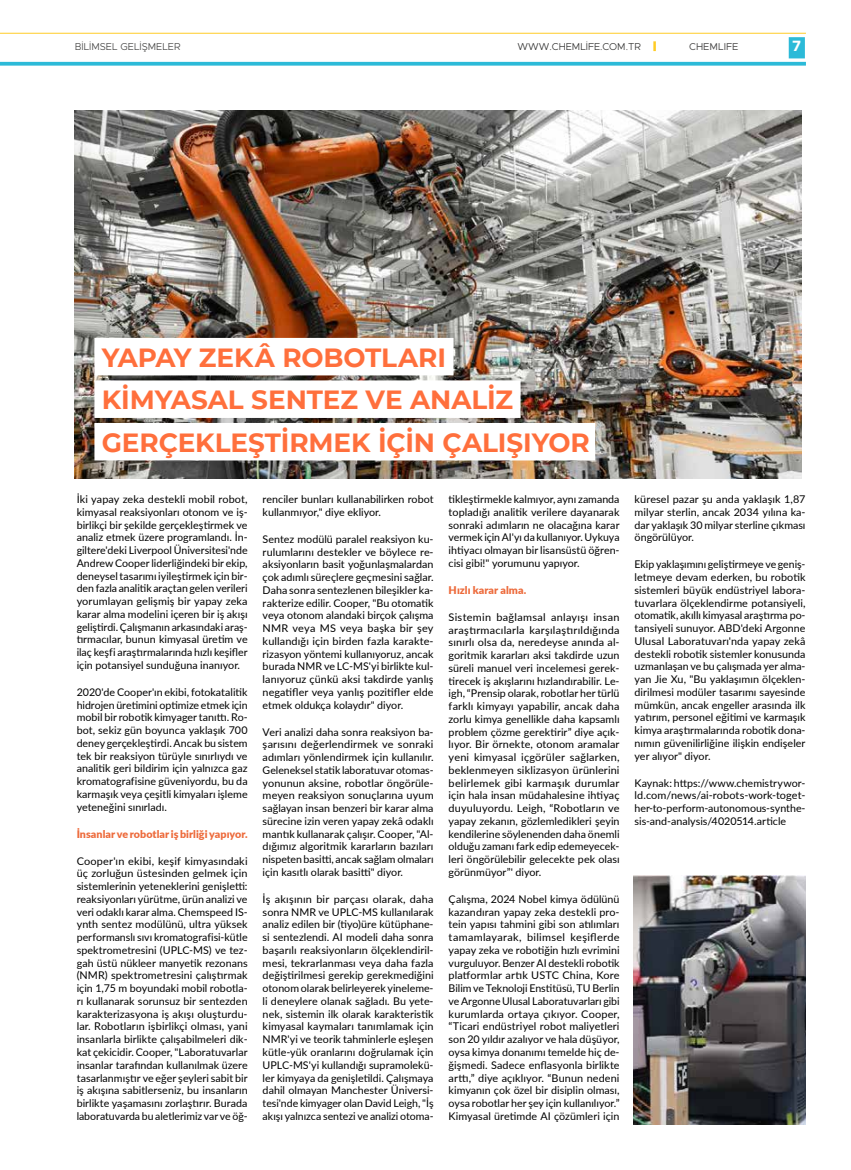
<style>
.page{position:relative;width:851px;height:1170px;background:#fff}
.page>*{position:absolute;margin:0;border:0;box-sizing:border-box;transform-origin:0 0}
.t1{font:700 26.25px/42.5px "Montserrat";color:#ff6f3c}
.t2{font:700 15px "Metropolis";color:#fff}
.t3{font:10.62px/12.8px "Lato";color:#000;text-align:justify}
.t4{font:900 10.62px "Lato";letter-spacing:.005em;color:#ed6b3c}
.t5{font:300 10px "Metropolis";color:#282827}
.t6{font:300 10px "Metropolis";color:#3c3c3b}
.t7{font:10px "Metropolis";color:#494848}
</style>
<div class="page">
<img style="left:74px;top:111px;width:727px;height:367px">
<img style="left:633px;top:875px;width:172px;height:249px">
<div style="left:94px;top:338px;width:359px;height:37px;background:#fff"></div>
<div style="left:94px;top:380px;width:426px;height:38px;background:#fff"></div>
<div style="left:94px;top:423px;width:501px;height:37px;background:#fff"></div>
<div style="left:788px;top:37px;width:16px;height:21px;background:#2cbad8"></div>
<hr style="left:0;top:33px;width:805px;height:1px;background:#ffcc26">
<svg style="left:0;top:62px;width:805px;height:4px;background:#3fc0db"></svg>
<svg style="left:653px;top:41px;width:2px;height:10px"></svg>
<p class="t6" style="left:75px;top:41px;width:107px">BILIMSEL GELIŞMELER</p>
<p class="t5" style="left:517px;top:41px;width:125px">WWW.CHEMLIFE.COM.TR</p>
<p class="t7" style="left:689px;top:40px;width:51px">CHEMLIFE</p>
<h2 class="t2" style="left:792px;top:37px;width:11px">7</h2>
<h1 class="t1" style="left:102px;top:335px;width:489px">YAPAY ZEKÂ ROBOTLARI<br>KIMYASAL SENTEZ VE ANALIZ<br>GERÇEKLEŞTIRMEK İÇIN ÇALIŞIYOR</h1>
<p class="t3" style="left:77px;top:492px;width:172px">İki yapay zeka destekli mobil robot, kimyasal reaksiyonları otonom ve iş&shy;birlikçi bir şekilde gerçekleştirmek ve analiz etmek üzere programlandı. İn&shy;giltere'deki Liverpool Üniversitesi'nde Andrew Cooper liderliğindeki bir ekip, deneysel tasarımı iyileştirmek için bir&shy;den fazla analitik araçtan gelen verileri yorumlayan gelişmiş bir yapay zeka karar alma modelini içeren bir iş akışı geliştirdi. Çalışmanın arkasındaki araş&shy;tırmacılar, bunun kimyasal üretim ve ilaç keşfi araştırmalarında hızlı keşifler için potansiyel sunduğuna inanıyor.</p>
<p class="t3" style="left:77px;top:685px;width:172px">2020'de Cooper'ın ekibi, fotokatalitik hidrojen üretimini optimize etmek için mobil bir robotik kimyager tanıttı. Ro&shy;bot, sekiz gün boyunca yaklaşık 700 deney gerçekleştirdi. Ancak bu sistem tek bir reaksiyon türüyle sınırlıydı ve analitik geri bildirim için yalnızca gaz kromatografisine güveniyordu, bu da karmaşık veya çeşitli kimyaları işleme yeteneğini sınırladı.</p>
<p class="t4" style="left:77px;top:825px;width:172px">İnsanlar ve robotlar iş birliği yapıyor.</p>
<p class="t3" style="left:77px;top:853px;width:172px">Cooper'ın ekibi, keşif kimyasındaki üç zorluğun üstesinden gelmek için sistemlerinin yeteneklerini genişletti: reaksiyonları yürütme, ürün analizi ve veri odaklı karar alma. Chemspeed IS&shy;ynth sentez modülünü, ultra yüksek performanslı sıvı kromatografisi-kütle spektrometresini (UPLC-MS) ve tez&shy;gah üstü nükleer manyetik rezonans (NMR) spektrometresini çalıştırmak için 1,75 m boyundaki mobil robotla&shy;rı kullanarak sorunsuz bir sentezden karakterizasyona iş akışı oluşturdu&shy;lar. Robotların işbirlikçi olması, yani insanlarla birlikte çalışabilmeleri dik&shy;kat çekicidir. Cooper, "Laboratuvarlar insanlar tarafından kullanılmak üzere tasarlanmıştır ve eğer şeyleri sabit bir iş akışına sabitlerseniz, bu insanların birlikte yaşamasını zorlaştırır. Burada laboratuvarda bu aletlerimiz var ve öğ-</p>
<p class="t3" style="left:262px;top:492px;width:172px">renciler bunları kullanabilirken robot kullanmıyor," diye ekliyor.</p>
<p class="t3" style="left:262px;top:532px;width:172px">Sentez modülü paralel reaksiyon ku&shy;rulumlarını destekler ve böylece re&shy;aksiyonların basit yoğunlaşmalardan çok adımlı süreçlere geçmesini sağlar.<br>Daha sonra sentezlenen bileşikler ka&shy;rakterize edilir. Cooper, "Bu otomatik veya otonom alandaki birçok çalışma NMR veya MS veya başka bir şey kullandığı için birden fazla karakte&shy;rizasyon yöntemi kullanıyoruz, ancak burada NMR ve LC-MS'yi birlikte kul&shy;lanıyoruz çünkü aksi takdirde yanlış negatifler veya yanlış pozitifler elde etmek oldukça kolaydır" diyor.</p>
<p class="t3" style="left:262px;top:725px;width:172px">Veri analizi daha sonra reaksiyon ba&shy;şarısını değerlendirmek ve sonraki adımları yönlendirmek için kullanılır.<br>Geleneksel statik laboratuvar otomas&shy;yonunun aksine, robotlar öngörüle&shy;meyen reaksiyon sonuçlarına uyum sağlayan insan benzeri bir karar alma sürecine izin veren yapay zekâ odaklı mantık kullanarak çalışır. Cooper, "Al&shy;dığımız algoritmik kararların bazıları nispeten basitti, ancak sağlam olmaları için kasıtlı olarak basitti" diyor.</p>
<p class="t3" style="left:262px;top:892px;width:172px">İş akışının bir parçası olarak, daha sonra NMR ve UPLC-MS kullanılarak analiz edilen bir (tiyo)üre kütüphane&shy;si sentezlendi. AI modeli daha sonra başarılı reaksiyonların ölçeklendiril&shy;mesi, tekrarlanması veya daha fazla değiştirilmesi gerekip gerekmediğini otonom olarak belirleyerek yineleme&shy;li deneylere olanak sağladı. Bu yete&shy;nek, sistemin ilk olarak karakteristik kimyasal kaymaları tanımlamak için NMR'yi ve teorik tahminlerle eşleşen kütle-yük oranlarını doğrulamak için UPLC-MS'yi kullandığı supramolekü&shy;ler kimyaya da genişletildi. Çalışmaya dahil olmayan Manchester Üniversi&shy;tesi'nde kimyager olan David Leigh, "İş akışı yalnızca sentezi ve analizi otoma-</p>
<p class="t3" style="left:448px;top:492px;width:172px">tikleştirmekle kalmıyor, aynı zamanda topladığı analitik verilere dayanarak sonraki adımların ne olacağına karar vermek için AI'yı da kullanıyor. Uykuya ihtiyacı olmayan bir lisansüstü öğren&shy;cisi gibi!" yorumunu yapıyor.</p>
<p class="t4" style="left:448px;top:582px;width:79px">Hızlı karar alma.</p>
<p class="t3" style="left:448px;top:610px;width:172px">Sistemin bağlamsal anlayışı insan araştırmacılarla karşılaştırıldığında sınırlı olsa da, neredeyse anında al&shy;goritmik kararları aksi takdirde uzun süreli manuel veri incelemesi gerek&shy;tirecek iş akışlarını hızlandırabilir. Le&shy;igh, “Prensip olarak, robotlar her türlü farklı kimyayı yapabilir, ancak daha zorlu kimya genellikle daha kapsamlı problem çözme gerektirir” diye açık&shy;lıyor. Bir örnekte, otonom aramalar yeni kimyasal içgörüler sağlarken, beklenmeyen siklizasyon ürünlerini belirlemek gibi karmaşık durumlar için hala insan müdahalesine ihtiyaç duyuluyordu. Leigh, “Robotların ve yapay zekanın, gözlemledikleri şeyin kendilerine söylenenden daha önemli olduğu zamanı fark edip edemeyecek&shy;leri öngörülebilir gelecekte pek olası görünmüyor”' diyor.</p>
<p class="t3" style="left:448px;top:892px;width:172px">Çalışma, 2024 Nobel kimya ödülünü kazandıran yapay zeka destekli pro&shy;tein yapısı tahmini gibi son atılımları tamamlayarak, bilimsel keşiflerde yapay zeka ve robotiğin hızlı evrimini vurguluyor. Benzer AI destekli robotik platformlar artık USTC China, Kore Bilim ve Teknoloji Enstitüsü, TU Berlin ve Argonne Ulusal Laboratuvarları gibi kurumlarda ortaya çıkıyor. Cooper, “Ticari endüstriyel robot maliyetleri son 20 yıldır azalıyor ve hala düşüyor, oysa kimya donanımı temelde hiç de&shy;ğişmedi. Sadece enflasyonla birlikte arttı,” diye açıklıyor. “Bunun nedeni kimyanın çok özel bir disiplin olması, oysa robotlar her şey için kullanılıyor.” Kimyasal üretimde AI çözümleri için</p>
<p class="t3" style="left:634px;top:492px;width:172px">küresel pazar şu anda yaklaşık 1,87 milyar sterlin, ancak 2034 yılına ka&shy;dar yaklaşık 30 milyar sterline çıkması öngörülüyor.</p>
<p class="t3" style="left:634px;top:557px;width:172px">Ekip yaklaşımını geliştirmeye ve geniş&shy;letmeye devam ederken, bu robotik sistemleri büyük endüstriyel labora&shy;tuvarlara ölçeklendirme potansiyeli, otomatik, akıllı kimyasal araştırma po&shy;tansiyeli sunuyor. ABD'deki Argonne Ulusal Laboratuvarı'nda yapay zekâ destekli robotik sistemler konusunda uzmanlaşan ve bu çalışmada yer alma&shy;yan Jie Xu, "Bu yaklaşımın ölçeklen&shy;dirilmesi modüler tasarımı sayesinde mümkün, ancak engeller arasında ilk yatırım, personel eğitimi ve karmaşık kimya araştırmalarında robotik dona&shy;nımın güvenilirliğine ilişkin endişeler yer alıyor" diyor.</p>
<p class="t3" style="left:634px;top:776px;width:172px">Kaynak: https://www.chemistrywor&shy;ld.com/news/ai-robots-work-toget&shy;her-to-perform-autonomous-synthe&shy;sis-and-analysis/4020514.article</p>
</div>
